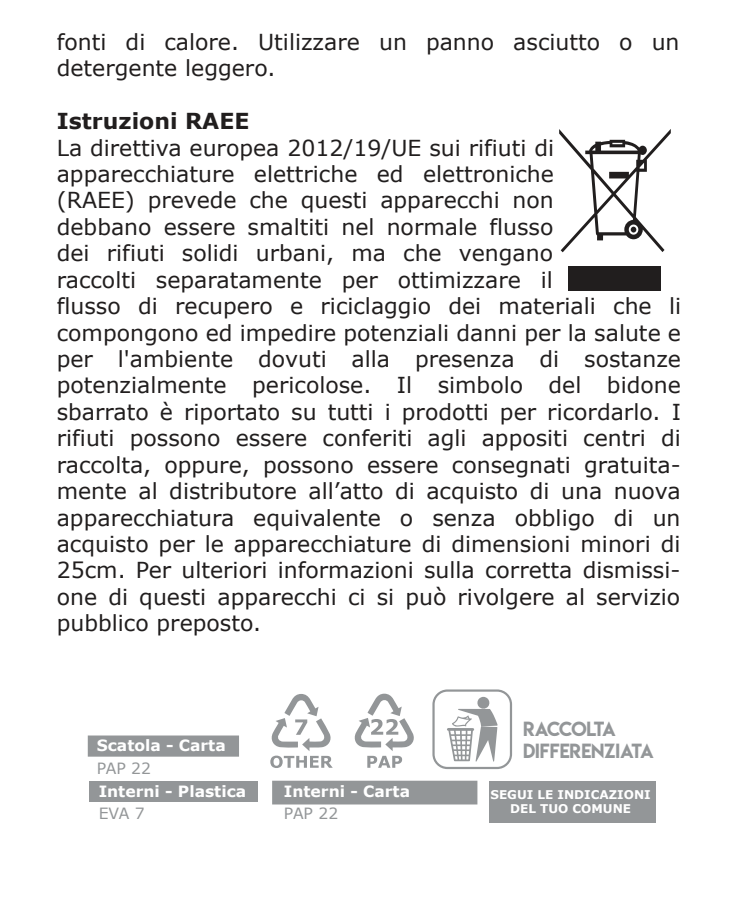
<style>
.page{position:relative;width:738px;height:908px;background:#fff}
.page>*{position:absolute;margin:0;border:0;box-sizing:border-box;transform-origin:0 0}
.t1{font:22px/26.4px "Verdana";color:#211e1e}
.t2{font:700 22px "Verdana";color:#211e1e}
.t3{font:18.4px/22px "Lemon Milk";color:#939698}
.t4{font:700 15.6px "Verdana";color:#fff}
.t5{font:15.6px "Verdana";color:#939698}
.t6{font:700 12px/14.4px "Verdana";color:#fff;text-align:center}
</style>
<div class="page">
<div style="left:568px;top:265px;width:92px;height:25px;background:#211e1e"></div>
<svg style="left:559px;top:129px;width:111px;height:123px"></svg>
<div style="left:488px;top:780px;width:167px;height:42px;background:#939698"></div>
<svg style="left:432px;top:689px;width:79px;height:79px"></svg>
<div style="left:272px;top:780px;width:205px;height:24px;background:#939698"></div>
<div style="left:89px;top:780px;width:168px;height:21px;background:#939698"></div>
<div style="left:88px;top:735px;width:151px;height:21px;background:#939698"></div>
<svg style="left:354px;top:693px;width:60px;height:74px"></svg>
<svg style="left:270px;top:694px;width:62px;height:73px"></svg>
<p class="t1" style="left:57px;top:28px;width:623px">fonti di calore. Utilizzare un panno asciutto o un detergente leggero.</p>
<p class="t2" style="left:57px;top:105px;width:194px">Istruzioni RAEE</p>
<p class="t1" style="left:57px;top:134px;width:625px">La direttiva europea 2012/19/UE sui rifiuti di apparecchiature elettriche ed elettroniche<br>(RAEE) prevede che questi apparecchi non<br>debbano essere smaltiti nel normale flusso<br>dei rifiuti solidi urbani, ma che vengano<br>raccolti separatamente per ottimizzare il<br>flusso di recupero e riciclaggio dei materiali che li compongono ed impedire potenziali danni per la salute e per l'ambiente dovuti alla presenza di sostanze potenzialmente pericolose. Il simbolo del bidone sbarrato è riportato su tutti i prodotti per ricordarlo. I rifiuti possono essere conferiti agli appositi centri di raccolta, oppure, possono essere consegnati gratuita&shy;mente al distributore all’atto di acquisto di una nuova apparecchiatura equivalente o senza obbligo di un acquisto per le apparecchiature di dimensioni minori di 25cm. Per ulteriori informazioni sulla corretta dismissi&shy;one di questi apparecchi ci si può rivolgere al servizio pubblico preposto.</p>
<p class="t4" style="left:97px;top:734px;width:130px">Scatola - Carta</p>
<p class="t5" style="left:97px;top:756px;width:56px">PAP 22</p>
<p class="t4" style="left:99px;top:779px;width:149px">Interni - Plastica</p>
<p class="t5" style="left:99px;top:802px;width:47px">EVA 7</p>
<p class="t4" style="left:284px;top:779px;width:127px">Interni - Carta</p>
<p class="t5" style="left:284px;top:802px;width:56px">PAP 22</p>
<p class="t3" style="left:522px;top:717px;width:132px">RACCOLTA<br>DIFFERENZIATA</p>
<p class="t6" style="left:490px;top:786px;width:162px">SEGUI LE INDICAZIONI<br>DEL TUO COMUNE</p>
</div>
